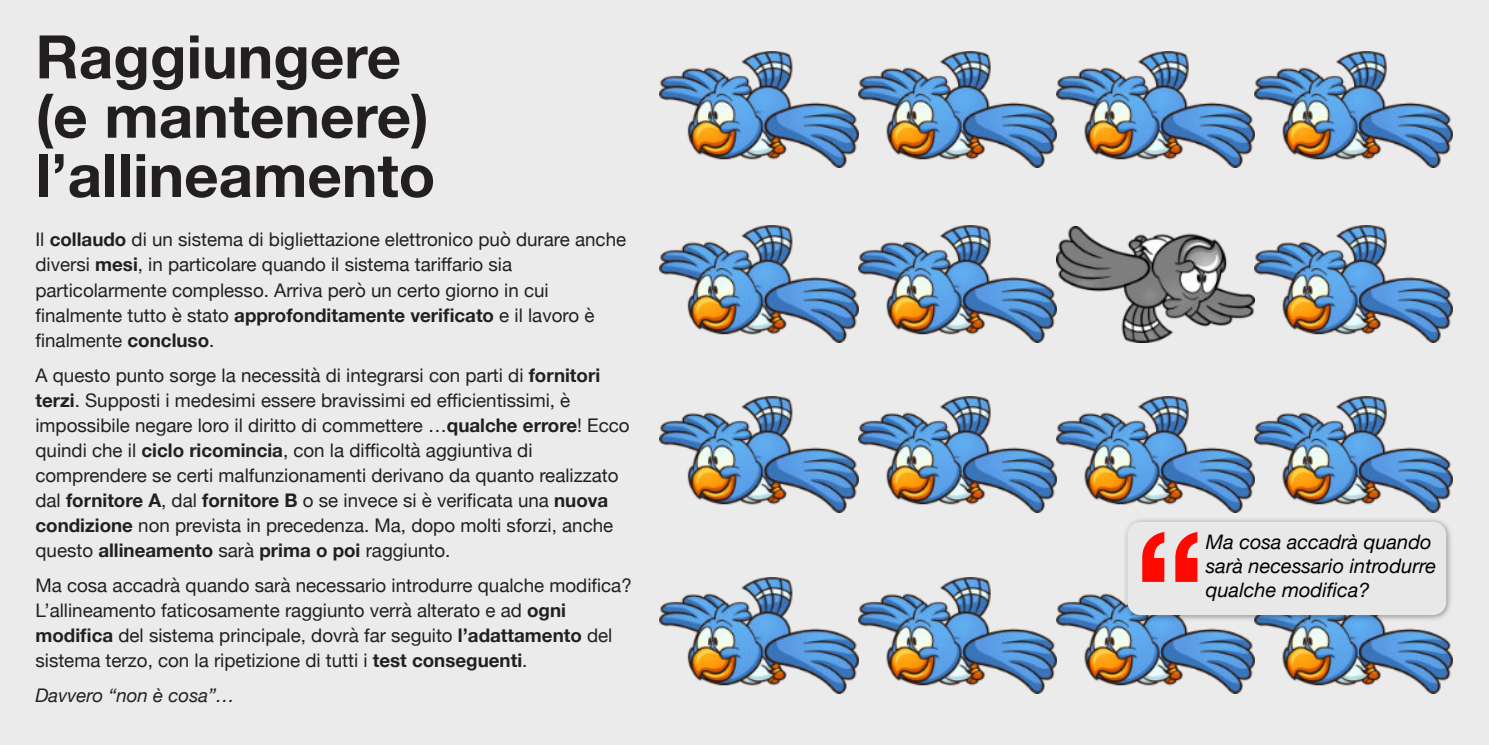
<style>
.page{position:relative;width:1489px;height:745px;background:#fff}
.page>*{position:absolute;margin:0;border:0;box-sizing:border-box;transform-origin:0 0}
.t1{font:700 155.25px "Helvetica Neue";color:#ff0800}
.t2{font:700 60px/59.2px "Helvetica Neue";color:#231f20}
.t3{font:italic 20px/23.8px "Helvetica Neue";color:#000}
.t4{font:18.75px/25px "Helvetica Neue";color:#231f20}
.t5{font:italic 18.75px "Helvetica Neue";color:#231f20}
.s1{font-weight:700}
</style>
<div class="page">
<div style="left:0;top:0;width:1488px;height:744px;background:#ebebeb"></div>
<img style="left:659px;top:51px;width:793px;height:116px">
<img style="left:659px;top:226px;width:793px;height:116px">
<img style="left:659px;top:396px;width:793px;height:116px">
<img style="left:659px;top:577px;width:793px;height:116px">
<img style="left:1123px;top:517px;width:329px;height:104px">
<div style="left:1127px;top:521px;width:319px;height:93px;background:#e8e8e8;border-radius:13px"></div>
<h2 class="t2" style="left:35px;top:26px;width:401px">Raggiungere (e mantenere) l’allineamento</h2>
<p class="t4" style="left:35px;top:227px;width:592px">Il <span class="s1">collaudo</span> di un sistema di bigliettazione elettronico può durare anche diversi <span class="s1">mesi</span>, in particolare quando il sistema tariffario sia particolarmente complesso. Arriva però un certo giorno in cui finalmente tutto è stato <span class="s1">approfonditamente verificato</span> e il lavoro è finalmente <span class="s1">concluso</span>.</p>
<p class="t4" style="left:35px;top:362px;width:595px">A questo punto sorge la necessità di integrarsi con parti di <span class="s1">fornitori terzi</span>. Supposti i medesimi essere bravissimi ed efficientissimi, è impossibile negare loro il diritto di commettere …<span class="s1">qualche errore</span>! Ecco quindi che il <span class="s1">ciclo ricomincia</span>, con la difficoltà aggiuntiva di comprendere se certi malfunzionamenti derivano da quanto realizzato dal <span class="s1">fornitore A</span>, dal <span class="s1">fornitore B</span> o se invece si è verificata una <span class="s1">nuova condizione</span> non prevista in precedenza. Ma, dopo molti sforzi, anche questo <span class="s1">allineamento</span> sarà <span class="s1">prima o poi</span> raggiunto.</p>
<p class="t4" style="left:35px;top:572px;width:598px">Ma cosa accadrà quando sarà necessario introdurre qualche modifica?<br>L’allineamento faticosamente raggiunto verrà alterato e ad <span class="s1">ogni modifica</span> del sistema principale, dovrà far seguito <span class="s1">l’adattamento</span> del sistema terzo, con la ripetizione di tutti i <span class="s1">test conseguenti</span>.</p>
<p class="t5" style="left:35px;top:683px;width:201px">Davvero “non è cosa”…</p>
<h1 class="t1" style="left:1133px;top:491px;width:73px">“</h1>
<p class="t3" style="left:1205px;top:529px;width:232px">Ma cosa accadrà quando sarà necessario introdurre qualche modifica?</p>
</div>
